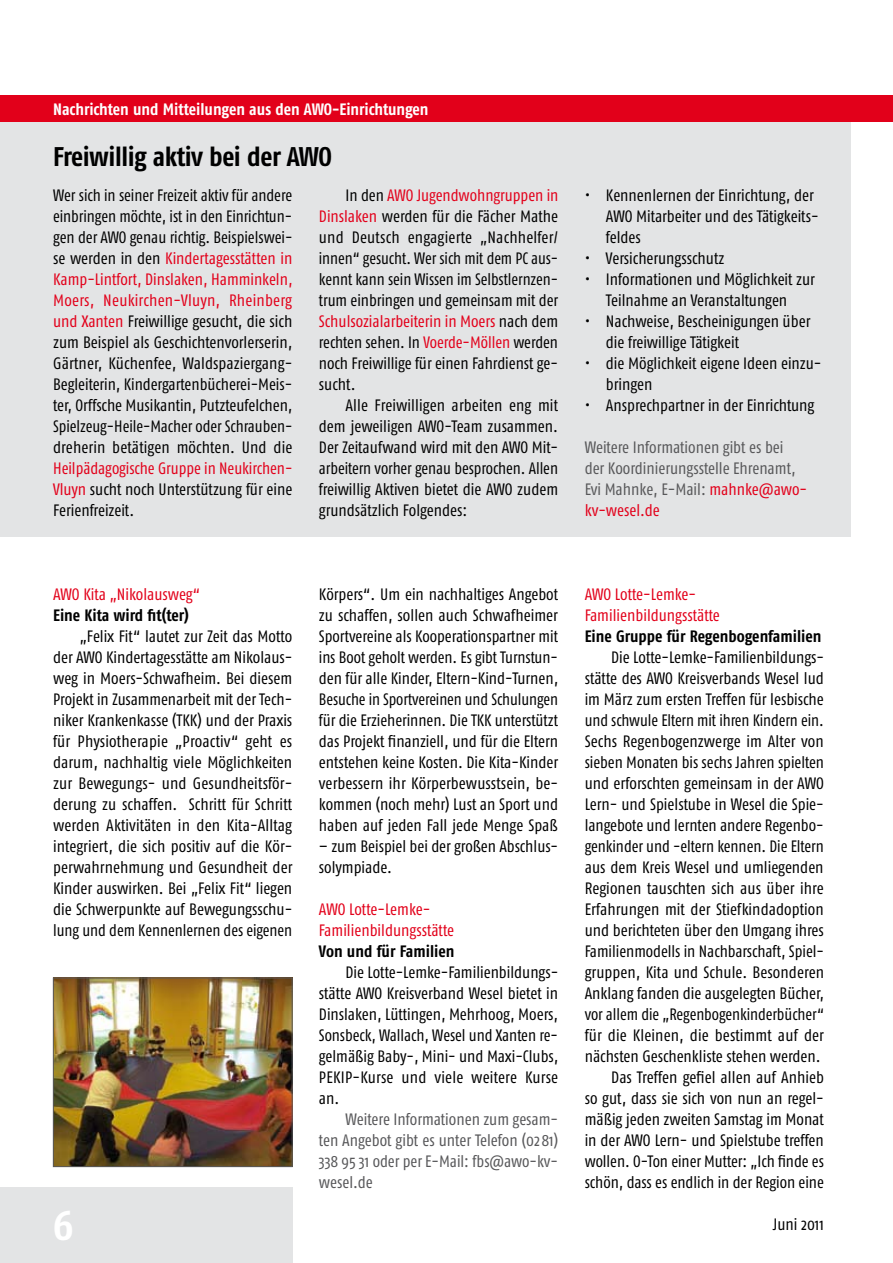
<style>
.page{position:relative;width:893px;height:1263px;background:#fff}
.page>*{position:absolute;margin:0;border:0;box-sizing:border-box;transform-origin:0 0}
.t1{font:700 42px "Fago Co";color:#fff}
.t2{font:700 27px "Fago Co";letter-spacing:-.02em;color:#000}
.t3{font:16.5px/21px "Fago Co";color:#000;text-align:justify}
.t4{font:16.5px/21px "Fago Co";color:#58585a}
.t5{font:16.5px/21px "Fago Co";color:#e2001a}
.t6{font:700 16.5px "Fago Co";color:#000}
.t7{font:700 16.5px "Fago Co";letter-spacing:-.005em;color:#fff}
.s1{color:#e2001a}
</style>
<div class="page">
<div style="left:0;top:1188px;width:292px;height:75px;background:#e3e4e5"></div>
<div style="left:0;top:96px;width:850px;height:441px;background:#e3e4e5"></div>
<div style="left:0;top:96px;width:893px;height:26px;background:#e2001a"></div>
<img style="left:55px;top:980px;width:235px;height:185px">
<div style="left:53px;top:978px;width:239px;height:189px;border:1px solid #58585a"></div>
<p class="t7" style="left:53px;top:99px;width:377px">Nachrichten und Mitteilungen aus den AWO-Einrichtungen</p>
<h2 class="t2" style="left:53px;top:140px;width:280px">Freiwillig aktiv bei der AWO</h2>
<p class="t3" style="left:53px;top:184px;width:241px">Wer sich in seiner Freizeit aktiv für andere einbringen möchte, ist in den Einrichtun&shy;gen der AWO genau richtig. Beispielswei&shy;se werden in den <span class="s1">Kindertagesstätten in Kamp-Lintfort, Dinslaken, Hamminkeln, Moers, Neukirchen-Vluyn, Rheinberg und Xanten</span> Freiwillige gesucht, die sich zum Beispiel als Geschichtenvorlerserin, Gärtner, Küchenfee, Waldspaziergang-Begleiterin, Kindergartenbücherei-Meis&shy;ter, Orffsche Musikantin, Putzteufelchen, Spielzeug-Heile-Macher oder Schrauben&shy;dreherin betätigen möchten. Und die</p>
<p class="t3" style="left:53px;top:457px;width:241px"><span class="s1">Heilpädagogische Gruppe in Neukirchen-Vluyn</span> sucht noch Unterstützung für eine Ferienfreizeit.</p>
<p class="t3" style="left:319px;top:184px;width:241px;text-indent:27px">In den <span class="s1">AWO Jugendwohngruppen in Dinslaken</span> werden für die Fächer Mathe und Deutsch engagierte „Nachhelfer/ innen“ gesucht. Wer sich mit dem PC aus&shy;kennt kann sein Wissen im Selbstlernzen&shy;trum einbringen und gemeinsam mit der <span class="s1">Schulsozialarbeiterin in Moers</span> nach dem rechten sehen. In <span class="s1">Voerde-Möllen</span> werden noch Freiwillige für einen Fahrdienst ge&shy;sucht.</p>
<p class="t3" style="left:319px;top:394px;width:241px;text-indent:27px">Alle Freiwilligen arbeiten eng mit dem jeweiligen AWO-Team zusammen.<br>Der Zeitaufwand wird mit den AWO Mit&shy;arbeitern vorher genau besprochen. Allen freiwillig Aktiven bietet die AWO zudem grundsätzlich Folgendes:</p>
<p class="t3" style="left:606px;top:184px;width:214px;text-align:left;text-indent:-21px">• Kennenlernen der Einrichtung, der<br>AWO Mitarbeiter und des Tätigkeits&shy;feldes</p>
<p class="t3" style="left:585px;top:247px;width:141px">• Versicherungsschutz</p>
<p class="t3" style="left:585px;top:268px;width:232px;text-align:center">• Informationen und Möglichkeit zur<br>Teilnahme an Veranstaltungen</p>
<p class="t3" style="left:606px;top:310px;width:206px;text-indent:-21px">• Nachweise, Bescheinigungen über die freiwillige Tätigkeit</p>
<p class="t3" style="left:606px;top:352px;width:217px;text-indent:-21px">• die Möglichkeit eigene Ideen einzu&shy;bringen</p>
<p class="t3" style="left:585px;top:394px;width:231px">• Ansprechpartner in der Einrichtung</p>
<p class="t4" style="left:585px;top:436px;width:224px">Weitere Informationen gibt es bei der Koordinierungsstelle Ehrenamt,<br>Evi Mahnke, E-Mail: <span class="s1">mahnke@awo&shy;kv-wesel.de</span></p>
<p class="t5" style="left:53px;top:583px;width:149px">AWO Kita „Nikolausweg“</p>
<p class="t6" style="left:53px;top:605px;width:137px">Eine Kita wird fit(ter)</p>
<p class="t3" style="left:53px;top:625px;width:241px;text-indent:27px">„Felix Fit“ lautet zur Zeit das Motto der AWO Kindertagesstätte am Nikolaus&shy;weg in Moers-Schwafheim. Bei diesem Projekt in Zusammenarbeit mit der Tech&shy;niker Krankenkasse (TKK) und der Praxis für Physiotherapie „Proactiv“ geht es darum, nachhaltig viele Möglichkeiten zur Bewegungs- und Gesundheitsför&shy;derung zu schaffen. Schritt für Schritt werden Aktivitäten in den Kita-Alltag integriert, die sich positiv auf die Kör&shy;perwahrnehmung und Gesundheit der Kinder auswirken. Bei „Felix Fit“ liegen die Schwerpunkte auf Bewegungsschu&shy;lung und dem Kennenlernen des eigenen</p>
<p class="t3" style="left:319px;top:583px;width:241px">Körpers“. Um ein nachhaltiges Angebot zu schaffen, sollen auch Schwafheimer Sportvereine als Kooperationspartner mit ins Boot geholt werden. Es gibt Turnstun&shy;den für alle Kinder, Eltern-Kind-Turnen, Besuche in Sportvereinen und Schulungen für die Erzieherinnen. Die TKK unterstützt das Projekt finanziell, und für die Eltern entstehen keine Kosten. Die Kita-Kinder verbessern ihr Körperbewusstsein, be&shy;kommen (noch mehr) Lust an Sport und haben auf jeden Fall jede Menge Spaß</p>
<p class="t3" style="left:319px;top:835px;width:241px">– zum Beispiel bei der großen Abschlus&shy;solympiade.</p>
<p class="t5" style="left:319px;top:898px;width:137px">AWO Lotte-Lemke-<br>Familienbildungsstätte</p>
<p class="t6" style="left:319px;top:941px;width:137px">Von und für Familien</p>
<p class="t3" style="left:319px;top:961px;width:241px;text-indent:27px">Die Lotte-Lemke-Familienbildungs&shy;stätte AWO Kreisverband Wesel bietet in Dinslaken, Lüttingen, Mehrhoog, Moers, Sonsbeck, Wallach, Wesel und Xanten re&shy;gelmäßig Baby-, Mini- und Maxi-Clubs, PEKIP-Kurse und viele weitere Kurse an.</p>
<p class="t4" style="left:319px;top:1108px;width:241px;text-align:justify;text-indent:27px">Weitere Informationen zum gesam&shy;ten Angebot gibt es unter Telefon (0281)<br>338 95 31 oder per E-Mail: fbs@awo-kv&shy;wesel.de</p>
<p class="t5" style="left:585px;top:583px;width:137px">AWO Lotte-Lemke-<br>Familienbildungsstätte</p>
<p class="t6" style="left:585px;top:626px;width:238px">Eine Gruppe für Regenbogenfamilien</p>
<p class="t3" style="left:585px;top:646px;width:241px;text-align:right">Die Lotte-Lemke-Familienbildungs&shy;stätte des AWO Kreisverbands Wesel lud im März zum ersten Treffen für lesbische und schwule Eltern mit ihren Kindern ein.<br>Sechs Regenbogenzwerge im Alter von sieben Monaten bis sechs Jahren spielten und erforschten gemeinsam in der AWO Lern- und Spielstube in Wesel die Spie&shy;langebote und lernten andere Regenbo&shy;genkinder und -eltern kennen. Die Eltern aus dem Kreis Wesel und umliegenden Regionen tauschten sich aus über ihre Erfahrungen mit der Stiefkindadoption und berichteten über den Umgang ihres Familienmodells in Nachbarschaft, Spiel&shy;gruppen, Kita und Schule. Besonderen Anklang fanden die ausgelegten Bücher, vor allem die „Regenbogenkinderbücher“ für die Kleinen, die bestimmt auf der nächsten Geschenkliste stehen werden.<br>Das Treffen gefiel allen auf Anhieb<br>so gut, dass sie sich von nun an regel&shy;mäßig jeden zweiten Samstag im Monat in der AWO Lern- und Spielstube treffen wollen. O-Ton einer Mutter: „Ich finde es schön, dass es endlich in der Region eine</p>
<h1 class="t1" style="left:53px;top:1201px;width:22px">6</h1>
<p class="t3" style="left:773px;top:1213px;width:53px">Juni 2011</p>
</div>
